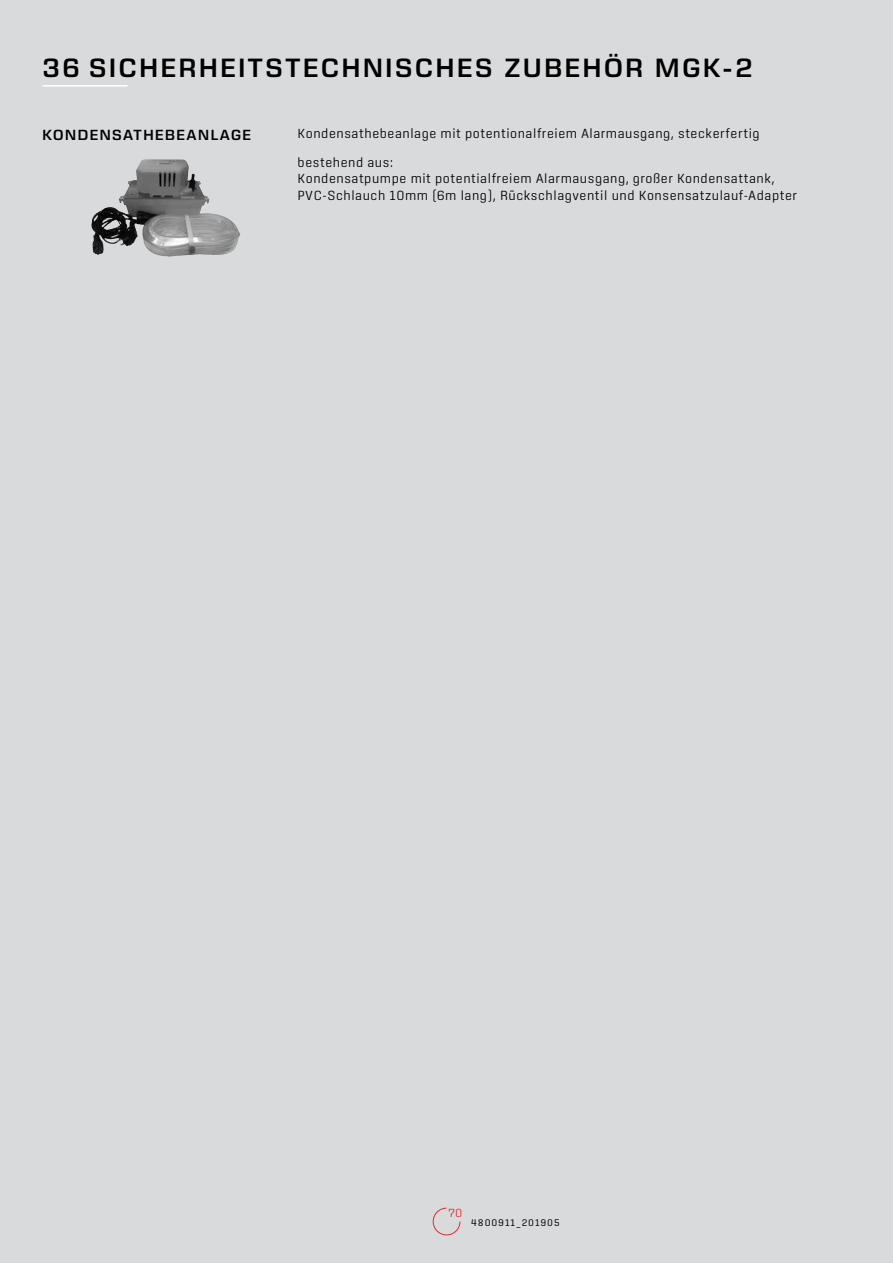
<style>
.page{position:relative;width:893px;height:1263px;background:#d9dadb}
.page>*{position:absolute;margin:0;border:0;box-sizing:border-box;transform-origin:0 0}
.t1{font:600 27px "Eurostile Next LT Pro";letter-spacing:.1em;color:#000}
.t2{font:600 15px "Eurostile Next LT Pro";letter-spacing:.1em;color:#000}
.t3{font:300 13.5px/29px "Center";letter-spacing:.04em;color:#000}
.t4{font:300 12px "Center";color:#e42934}
.t5{font:9.75px "Center";letter-spacing:.09em;color:#000}
</style>
<div class="page">
<hr style="left:43px;top:85px;width:85px;height:2px;background:#fff">
<svg style="left:432px;top:1207px;width:29px;height:29px"></svg>
<img style="left:103px;top:159px;width:41px;height:55px">
<h1 class="t1" style="left:43px;top:52px;width:712px">36 SICHERHEITSTECHNISCHES ZUBEHÖR MGK-2</h1>
<p class="t2" style="left:43px;top:126px;width:210px">KONDENSATHEBEANLAGE</p>
<p class="t3" style="left:298px;top:119px;width:464px">Kondensathebeanlage mit potentionalfreiem Alarmausgang, steckerfertig bestehend aus:</p>
<p class="t3" style="left:298px;top:170px;width:501px;line-height:16.2px">Kondensatpumpe mit potentialfreiem Alarmausgang, großer Kondensattank,<br>PVC-Schlauch 10mm (6m lang), Rückschlagventil und Konsensatzulauf-Adapter</p>
<p class="t4" style="left:449px;top:1206px;width:15px">70</p>
<p class="t5" style="left:471px;top:1217px;width:90px">4800911_201905</p>
</div>
